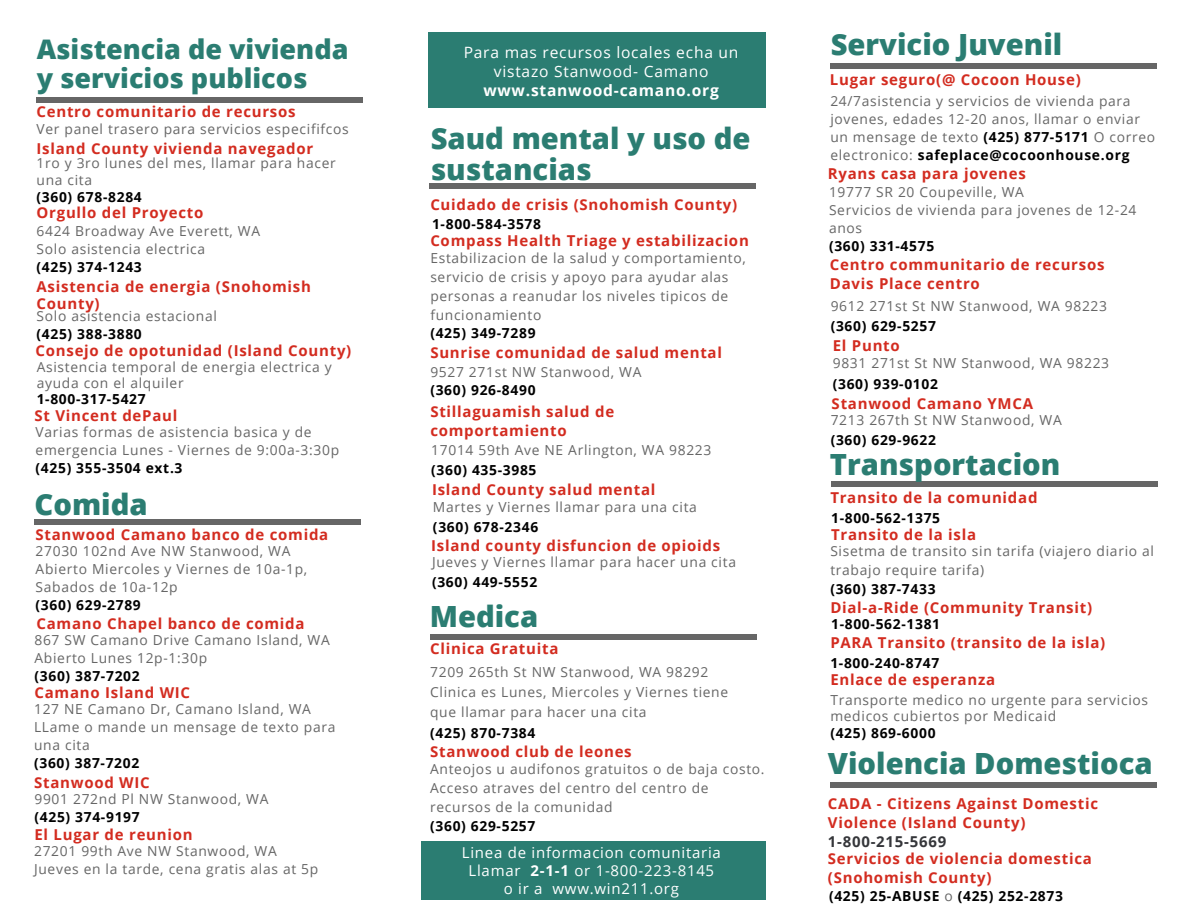
<style>
.page{position:relative;width:1188px;height:918px;background:#fff}
.page>*{position:absolute;margin:0;border:0;box-sizing:border-box;transform-origin:0 0}
.t1{font:800 29.25px/31.5px "Open Sans";color:#2b7d72}
.t2{font:800 27px/29.2px "Open Sans";color:#2b7d72}
.t3{font:15.6px/18.8px "Open Sans";letter-spacing:.05em;color:#fff;text-align:center}
.t4{font:700 15.6px "Open Sans";letter-spacing:.05em;color:#fff}
.t5{font:700 15px/19.2px "Open Sans";letter-spacing:.05em;color:#d32c20}
.t6{font:15px/18px "Open Sans";letter-spacing:.05em;color:#fff;text-align:center}
.t7{font:700 15px "Open Sans";letter-spacing:.05em;color:#35363a}
.t8{font:13.8px/18px "Open Sans";letter-spacing:.05em;color:#666}
.t9{font:700 13.8px "Open Sans";letter-spacing:.05em;color:#000}
.s1{font-weight:700}
.s2{font-weight:700;color:#000}
.s3{font-weight:400;color:#666}
</style>
<div class="page">
<div style="left:430px;top:183px;width:326px;height:6px;background:#666"></div>
<div style="left:430px;top:634px;width:326px;height:6px;background:#666"></div>
<div style="left:422px;top:841px;width:344px;height:58px;background:#2b7d72"></div>
<div style="left:831px;top:63px;width:326px;height:6px;background:#666"></div>
<div style="left:831px;top:481px;width:326px;height:6px;background:#666"></div>
<div style="left:37px;top:98px;width:326px;height:5px;background:#666"></div>
<div style="left:34px;top:519px;width:327px;height:6px;background:#666"></div>
<div style="left:830px;top:783px;width:327px;height:5px;background:#666"></div>
<div style="left:429px;top:33px;width:337px;height:75px;background:#2b7d72"></div>
<h2 class="t2" style="left:37px;top:34px;width:313px">Asistencia de vivienda y servicios publicos</h2>
<p class="t5" style="left:37px;top:102px;width:261px">Centro comunitario de recursos</p>
<p class="t8" style="left:37px;top:120px;width:314px">Ver panel trasero para servicios especififcos</p>
<p class="t5" style="left:37px;top:139px;width:278px">Island County vivienda navegador</p>
<p class="t8" style="left:37px;top:155px;width:301px;line-height:16.8px">1ro y 3ro lunes del mes, llamar para hacer una cita</p>
<p class="t9" style="left:37px;top:187px;width:107px">(360) 678-8284</p>
<p class="t5" style="left:37px;top:203px;width:168px">Orgullo del Proyecto</p>
<p class="t8" style="left:37px;top:222px;width:225px">6424 Broadway Ave Everett, WA<br>Solo asistencia electrica</p>
<p class="t9" style="left:37px;top:257px;width:107px">(425) 374-1243</p>
<p class="t5" style="left:37px;top:278px;width:276px;line-height:16.8px">Asistencia de energia (Snohomish<br>County)</p>
<p class="t8" style="left:37px;top:307px;width:182px">Solo asistencia estacional</p>
<p class="t9" style="left:37px;top:325px;width:107px">(425) 388-3880</p>
<p class="t5" style="left:36px;top:340px;width:317px">Consejo de opotunidad (Island County)</p>
<p class="t8" style="left:37px;top:359px;width:297px;line-height:15.8px">Asistencia temporal de energia electrica y ayuda con el alquiler</p>
<p class="t9" style="left:37px;top:389px;width:111px">1-800-317-5427</p>
<p class="t8" style="left:36px;top:422px;width:305px">Varias formas de asistencia basica y de emergencia Lunes - Viernes de 9:00a-3:30p</p>
<p class="t9" style="left:36px;top:458px;width:148px">(425) 355-3504 ext.3</p>
<p class="t5" style="left:34px;top:406px;width:144px">St Vincent dePaul</p>
<p class="t3" style="left:464px;top:43px;width:276px">Para mas recursos locales echa un vistazo Stanwood- Camano</p>
<p class="t4" style="left:483px;top:79px;width:237px">www.stanwood-camano.org</p>
<h1 class="t1" style="left:431px;top:121px;width:321px">Saud mental y uso de sustancias</h1>
<p class="t5" style="left:430px;top:195px;width:308px">Cuidado de crisis (Snohomish County)</p>
<p class="t9" style="left:432px;top:214px;width:111px">1-800-584-3578</p>
<p class="t5" style="left:430px;top:231px;width:320px">Compass Health Triage y estabilizacion</p>
<p class="t8" style="left:430px;top:248px;width:317px;line-height:19.2px">Estabilizacion de la salud y comportamiento, servicio de crisis y apoyo para ayudar alas personas a reanudar los niveles tipicos de funcionamiento</p>
<p class="t9" style="left:430px;top:323px;width:107px">(425) 349-7289</p>
<p class="t5" style="left:430px;top:342px;width:293px">Sunrise comunidad de salud mental</p>
<p class="t8" style="left:430px;top:363px;width:213px">9527 271st NW Stanwood, WA</p>
<p class="t9" style="left:430px;top:381px;width:107px">(360) 926-8490</p>
<p class="t5" style="left:430px;top:401px;width:185px">Stillaguamish salud de comportamiento</p>
<p class="t8" style="left:431px;top:440px;width:282px">17014 59th Ave NE Arlington, WA 98223</p>
<p class="t9" style="left:431px;top:460px;width:107px">(360) 435-3985</p>
<p class="t5" style="left:432px;top:480px;width:225px">Island County salud mental</p>
<h1 class="t1" style="left:34px;top:488px;width:115px">Comida</h1>
<p class="t5" style="left:36px;top:525px;width:294px">Stanwood Camano banco de comida</p>
<p class="t8" style="left:433px;top:497px;width:265px">Martes y Viernes llamar para una cita</p>
<p class="t9" style="left:433px;top:517px;width:107px">(360) 678-2346</p>
<p class="t8" style="left:432px;top:553px;width:305px">Jueves y Viernes llamar para hacer una cita</p>
<p class="t9" style="left:432px;top:573px;width:107px">(360) 449-5552</p>
<h1 class="t1" style="left:430px;top:600px;width:110px">Medica</h1>
<p class="t5" style="left:430px;top:639px;width:130px">Clinica Gratuita</p>
<p class="t5" style="left:431px;top:536px;width:291px">Island county disfuncion de opioids</p>
<p class="t8" style="left:36px;top:541px;width:273px">27030 102nd Ave NW Stanwood, WA<br>Abierto Miercoles y Viernes de 10a-1p,<br>Sabados de 10a-12p</p>
<p class="t9" style="left:36px;top:595px;width:107px">(360) 629-2789</p>
<p class="t5" style="left:37px;top:613px;width:270px">Camano Chapel banco de comida</p>
<p class="t8" style="left:34px;top:631px;width:297px">867 SW Camano Drive Camano Island, WA<br>Abierto Lunes 12p-1:30p</p>
<p class="t9" style="left:34px;top:666px;width:107px">(360) 387-7202</p>
<p class="t5" style="left:34px;top:683px;width:157px">Camano Island WIC</p>
<p class="t8" style="left:34px;top:700px;width:303px">127 NE Camano Dr, Camano Island, WA<br>LLame o mande un mensage de texto para una cita</p>
<p class="t9" style="left:34px;top:753px;width:107px">(360) 387-7202</p>
<p class="t5" style="left:34px;top:773px;width:117px">Stanwood WIC</p>
<p class="t8" style="left:34px;top:790px;width:236px">9901 272nd Pl NW Stanwood, WA</p>
<p class="t9" style="left:34px;top:808px;width:107px">(425) 374-9197</p>
<p class="t5" style="left:34px;top:825px;width:160px">El Lugar de reunion</p>
<p class="t8" style="left:34px;top:842px;width:286px">27201 99th Ave NW Stanwood, WA<br>Jueves en la tarde, cena gratis alas at 5p</p>
<p class="t6" style="left:462px;top:843px;width:261px">Linea de informacion comunitaria<br>Llamar <span class="s1">2-1-1</span> or 1-800-223-8145<br>o ir a www.win211.org</p>
<p class="t8" style="left:430px;top:661px;width:300px;line-height:20.2px">7209 265th St NW Stanwood, WA 98292<br>Clinica es Lunes, Miercoles y Viernes tiene que llamar para hacer una cita</p>
<p class="t9" style="left:430px;top:723px;width:107px">(425) 870-7384</p>
<p class="t5" style="left:430px;top:741px;width:203px">Stanwood club de leones</p>
<p class="t8" style="left:430px;top:759px;width:336px;line-height:19.2px">Anteojos u audifonos gratuitos o de baja costo.<br>Acceso atraves del centro del centro de recursos de la comunidad</p>
<p class="t9" style="left:430px;top:816px;width:107px">(360) 629-5257</p>
<h1 class="t1" style="left:831px;top:28px;width:233px">Servicio Juvenil</h1>
<p class="t8" style="left:830px;top:92px;width:326px">24/7asistencia y servicios de vivienda para jovenes, edades 12-20 anos, llamar o enviar un mensage de texto <span class="s2">(425) 877-5171</span> O correo electronico: <span class="s2">safeplace@cocoonhouse.org</span></p>
<p class="t5" style="left:830px;top:70px;width:252px">Lugar seguro(@ Cocoon House)</p>
<p class="t5" style="left:828px;top:163px;width:200px">Ryans casa para jovenes</p>
<p class="t8" style="left:829px;top:182px;width:309px">19777 SR 20 Coupeville, WA<br>Servicios de vivienda para jovenes de 12-24 anos</p>
<p class="t9" style="left:829px;top:236px;width:107px">(360) 331-4575</p>
<p class="t5" style="left:830px;top:254px;width:276px">Centro communitario de recursos<br>Davis Place centro</p>
<p class="t8" style="left:831px;top:296px;width:278px">9612 271st St NW Stanwood, WA 98223</p>
<p class="t9" style="left:831px;top:316px;width:107px">(360) 629-5257</p>
<p class="t5" style="left:833px;top:336px;width:69px">El Punto</p>
<p class="t8" style="left:833px;top:354px;width:278px">9831 271st St NW Stanwood, WA 98223</p>
<p class="t9" style="left:833px;top:374px;width:107px">(360) 939-0102</p>
<p class="t5" style="left:832px;top:393px;width:203px">Stanwood Camano YMCA</p>
<p class="t8" style="left:831px;top:410px;width:233px">7213 267th St NW Stanwood, WA</p>
<p class="t9" style="left:831px;top:430px;width:107px">(360) 629-9622</p>
<h1 class="t1" style="left:830px;top:448px;width:232px">Transportacion</h1>
<p class="t5" style="left:830px;top:487px;width:209px">Transito de la comunidad</p>
<p class="t9" style="left:831px;top:508px;width:111px">1-800-562-1375</p>
<p class="t5" style="left:831px;top:525px;width:147px">Transito de la isla</p>
<p class="t8" style="left:830px;top:541px;width:325px;line-height:19.2px">Sisetma de transito sin tarifa (viajero diario al trabajo require tarifa)</p>
<p class="t9" style="left:830px;top:580px;width:107px">(360) 387-7433</p>
<p class="t5" style="left:830px;top:597px;width:263px">Dial-a-Ride (Community Transit)</p>
<p class="t9" style="left:831px;top:614px;width:111px">1-800-562-1381</p>
<p class="t5" style="left:830px;top:633px;width:277px">PARA Transito (transito de la isla)</p>
<p class="t9" style="left:830px;top:653px;width:111px">1-800-240-8747</p>
<p class="t5" style="left:830px;top:670px;width:166px">Enlace de esperanza</p>
<p class="t8" style="left:830px;top:691px;width:319px;line-height:16.8px">Transporte medico no urgente para servicios medicos cubiertos por Medicaid</p>
<p class="t9" style="left:830px;top:724px;width:107px">(425) 869-6000</p>
<h1 class="t1" style="left:828px;top:747px;width:326px">Violencia Domestioca</h1>
<p class="t5" style="left:828px;top:794px;width:272px">CADA - Citizens Against Domestic<br>Violence (Island County)</p>
<p class="t7" style="left:828px;top:831px;width:120px">1-800-215-5669</p>
<p class="t5" style="left:828px;top:849px;width:266px">Servicios de violencia domestica (Snohomish County)</p>
<p class="t9" style="left:829px;top:887px;width:235px">(425) 25-ABUSE <span class="s3">o</span> (425) 252-2873</p>
</div>
